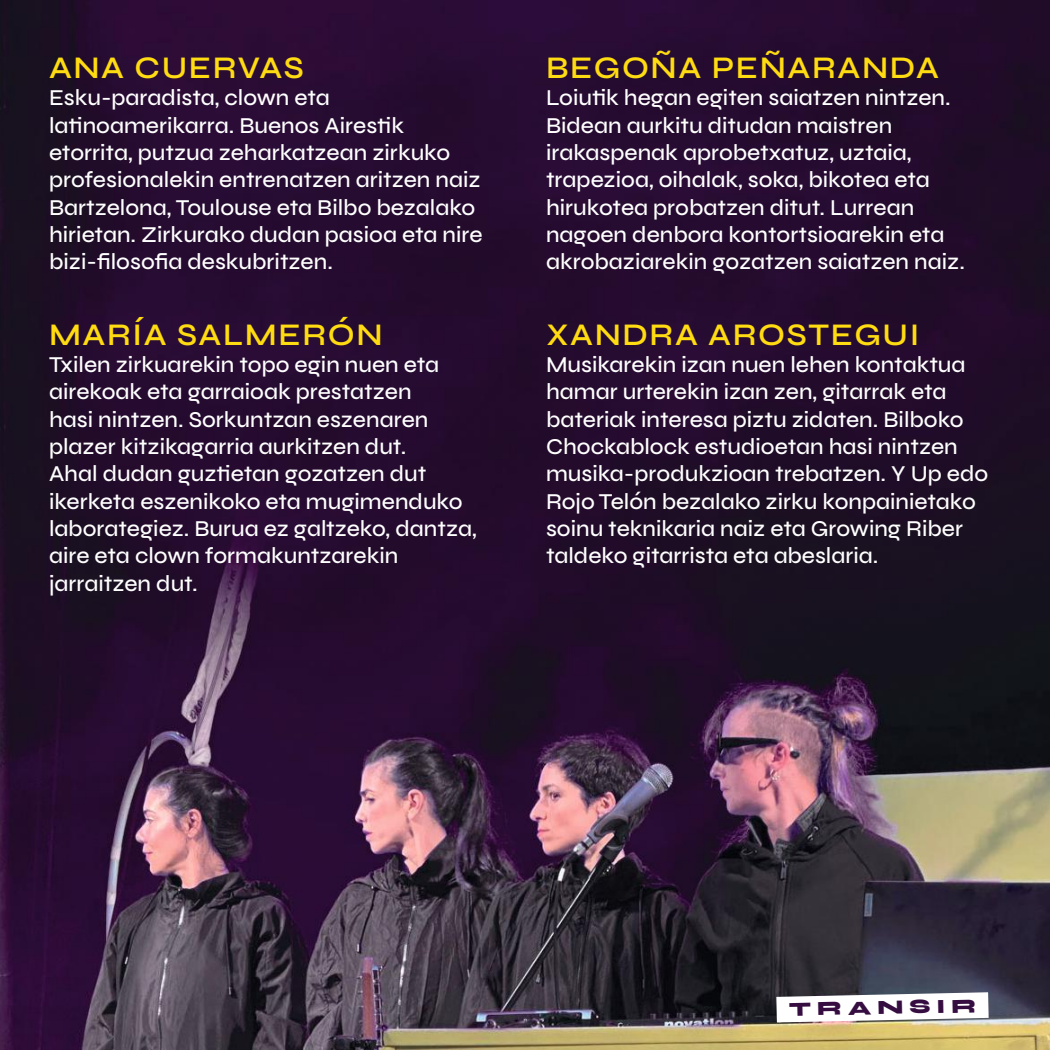
<style>
.page{position:relative;width:1050px;height:1050px;background:#fff}
.page>*{position:absolute;margin:0;border:0;box-sizing:border-box;transform-origin:0 0}
.t1{font:600 31.5px "Syne";letter-spacing:.05em;color:#ffdb12}
.t2{font:500 22.75px/27.3px "Syne";color:#fff}
.t3{font:800 20.12px "Syne";color:#360d40}
</style>
<div class="page">
<img style="left:0;top:0;width:1050px;height:1050px">
<svg style="left:776px;top:992px;width:213px;height:31px"></svg>
<h1 class="t1" style="left:49px;top:48px;width:256px">ANA CUERVAS</h1>
<p class="t2" style="left:49px;top:84px;width:435px">Esku-paradista, clown eta latinoamerikarra. Buenos Airestik etorrita, putzua zeharkatzean zirkuko profesionalekin entrenatzen aritzen naiz Bartzelona, Toulouse eta Bilbo bezalako hirietan. Zirkurako dudan pasioa eta nire bizi-filosofia deskubritzen.</p>
<h1 class="t1" style="left:49px;top:315px;width:335px">MARÍA SALMERÓN</h1>
<p class="t2" style="left:49px;top:351px;width:429px">Txilen zirkuarekin topo egin nuen eta airekoak eta garraioak prestatzen<br>hasi nintzen. Sorkuntzan eszenaren plazer kitzikagarria aurkitzen dut.<br>Ahal dudan guztietan gozatzen dut ikerketa eszenikoko eta mugimenduko laborategiez. Burua ez galtzeko, dantza, aire eta clown formakuntzarekin jarraitzen dut.</p>
<h1 class="t1" style="left:546px;top:48px;width:394px">BEGOÑA PEÑARANDA</h1>
<p class="t2" style="left:546px;top:84px;width:420px">Loiutik hegan egiten saiatzen nintzen.<br>Bidean aurkitu ditudan maistren irakaspenak aprobetxatuz, uztaia, trapezioa, oihalak, soka, bikotea eta hirukotea probatzen ditut. Lurrean nagoen denbora kontortsioarekin eta akrobaziarekin gozatzen saiatzen naiz.</p>
<h1 class="t1" style="left:546px;top:315px;width:375px">XANDRA AROSTEGUI</h1>
<p class="t2" style="left:546px;top:351px;width:444px">Musikarekin izan nuen lehen kontaktua hamar urterekin izan zen, gitarrak eta bateriak interesa piztu zidaten. Bilboko Chockablock estudioetan hasi nintzen musika-produkzioan trebatzen. Y Up edo Rojo Telón bezalako zirku konpainietako soinu teknikaria naiz eta Growing Riber taldeko gitarrista eta abeslaria.</p>
<p class="t3" style="left:789px;top:997px;width:189px;rotate:-1deg">TRANSIR</p>
</div>
